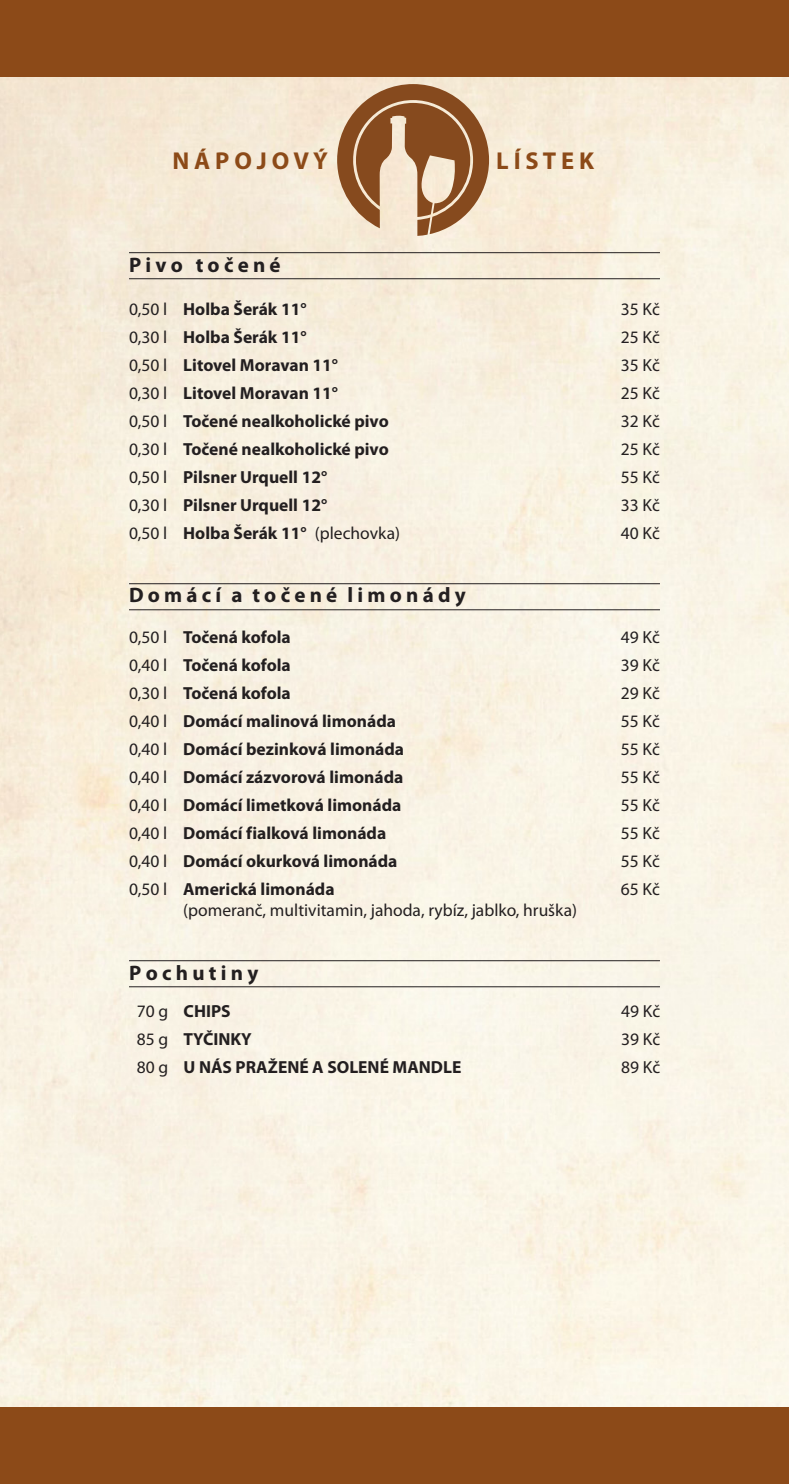
<style>
.page{position:relative;width:789px;height:1484px;background:#fff}
.page>*{position:absolute;margin:0;border:0;box-sizing:border-box;transform-origin:0 0}
.t1{font:700 24.5px "Myriad Pro";color:#8c4a18}
.t2{font:700 21px "Myriad Pro";color:#231f20}
.t3{font:700 17.5px "Myriad Pro";color:#231f20}
.t4{font:17.5px "Myriad Pro";color:#231f20}
.s1{font-weight:400}
.s2{font-weight:700}
</style>
<div class="page">
<div style="left:0;top:0;width:789px;height:77px;background:#8c4a18"></div>
<div style="left:0;top:1406px;width:789px;height:77px;background:#8c4a18"></div>
<svg style="left:337px;top:84px;width:152px;height:152px;background:#b99372"></svg>
<hr style="left:129px;top:278px;width:531px;height:1px;background:#231f20">
<hr style="left:129px;top:609px;width:531px;height:1px;background:#231f20">
<hr style="left:129px;top:252px;width:531px;height:1px;background:#231f20">
<hr style="left:129px;top:583px;width:531px;height:1px;background:#231f20">
<hr style="left:129px;top:986px;width:531px;height:1px;background:#231f20">
<hr style="left:129px;top:960px;width:531px;height:1px;background:#231f20">
<h1 class="t1" style="left:172px;top:144px;width:157px">N Á P O J O V Ý</h1>
<h1 class="t1" style="left:496px;top:144px;width:100px">L Í S T E K</h1>
<p class="t2" style="left:129px;top:251px;width:153px">P i v o t o č e n é</p>
<p class="t3" style="left:129px;top:298px;width:179px"><span class="s1">0,50 l</span> Holba Šerák 11°</p>
<p class="t4" style="left:621px;top:298px;width:40px">35 Kč</p>
<p class="t3" style="left:129px;top:326px;width:179px"><span class="s1">0,30 l</span> Holba Šerák 11°</p>
<p class="t4" style="left:621px;top:326px;width:40px">25 Kč</p>
<p class="t3" style="left:129px;top:354px;width:211px"><span class="s1">0,50 l</span> Litovel Moravan 11°</p>
<p class="t4" style="left:621px;top:354px;width:40px">35 Kč</p>
<p class="t3" style="left:129px;top:382px;width:211px"><span class="s1">0,30 l</span> Litovel Moravan 11°</p>
<p class="t4" style="left:621px;top:382px;width:40px">25 Kč</p>
<p class="t3" style="left:129px;top:410px;width:261px"><span class="s1">0,50 l</span> Točené nealkoholické pivo</p>
<p class="t4" style="left:621px;top:410px;width:40px">32 Kč</p>
<p class="t3" style="left:129px;top:438px;width:261px"><span class="s1">0,30 l</span> Točené nealkoholické pivo</p>
<p class="t4" style="left:621px;top:438px;width:40px">25 Kč</p>
<p class="t3" style="left:129px;top:466px;width:200px"><span class="s1">0,50 l</span> Pilsner Urquell 12°</p>
<p class="t4" style="left:621px;top:466px;width:40px">55 Kč</p>
<p class="t3" style="left:129px;top:494px;width:200px"><span class="s1">0,30 l</span> Pilsner Urquell 12°</p>
<p class="t4" style="left:621px;top:494px;width:40px">33 Kč</p>
<p class="t4" style="left:129px;top:522px;width:273px">0,50 l <span class="s2">Holba Šerák 11°</span> (plechovka)</p>
<p class="t4" style="left:621px;top:522px;width:40px">40 Kč</p>
<p class="t2" style="left:129px;top:581px;width:338px">D o m á c í a t o č e n é l i m o n á d y</p>
<p class="t3" style="left:129px;top:625px;width:163px"><span class="s1">0,50 l</span> Točená kofola</p>
<p class="t4" style="left:621px;top:626px;width:40px">49 Kč</p>
<p class="t3" style="left:129px;top:653px;width:163px"><span class="s1">0,40 l</span> Točená kofola</p>
<p class="t4" style="left:621px;top:654px;width:40px">39 Kč</p>
<p class="t3" style="left:129px;top:681px;width:163px"><span class="s1">0,30 l</span> Točená kofola</p>
<p class="t4" style="left:621px;top:682px;width:40px">29 Kč</p>
<p class="t3" style="left:129px;top:709px;width:268px"><span class="s1">0,40 l</span> Domácí malinová limonáda</p>
<p class="t4" style="left:621px;top:710px;width:40px">55 Kč</p>
<p class="t3" style="left:129px;top:737px;width:277px"><span class="s1">0,40 l</span> Domácí bezinková limonáda</p>
<p class="t4" style="left:621px;top:738px;width:40px">55 Kč</p>
<p class="t3" style="left:129px;top:765px;width:276px"><span class="s1">0,40 l</span> Domácí zázvorová limonáda</p>
<p class="t4" style="left:621px;top:766px;width:40px">55 Kč</p>
<p class="t3" style="left:129px;top:793px;width:274px"><span class="s1">0,40 l</span> Domácí limetková limonáda</p>
<p class="t4" style="left:621px;top:794px;width:40px">55 Kč</p>
<p class="t3" style="left:129px;top:821px;width:259px"><span class="s1">0,40 l</span> Domácí fialková limonáda</p>
<p class="t4" style="left:621px;top:822px;width:40px">55 Kč</p>
<p class="t3" style="left:129px;top:849px;width:270px"><span class="s1">0,40 l</span> Domácí okurková limonáda</p>
<p class="t4" style="left:621px;top:850px;width:40px">55 Kč</p>
<p class="t3" style="left:129px;top:877px;width:207px"><span class="s1">0,50 l</span> Americká limonáda</p>
<p class="t4" style="left:621px;top:878px;width:40px">65 Kč</p>
<p class="t4" style="left:183px;top:899px;width:395px">(pomeranč, multivitamin, jahoda, rybíz, jablko, hruška)</p>
<p class="t2" style="left:129px;top:959px;width:131px">P o c h u t i n y</p>
<p class="t3" style="left:137px;top:999px;width:95px"><span class="s1">70 g</span> CHIPS</p>
<p class="t4" style="left:621px;top:1000px;width:40px">49 Kč</p>
<p class="t3" style="left:137px;top:1027px;width:116px"><span class="s1">85 g</span> TYČINKY</p>
<p class="t4" style="left:621px;top:1028px;width:40px">39 Kč</p>
<p class="t3" style="left:137px;top:1055px;width:326px"><span class="s1">80 g</span> U NÁS PRAŽENÉ A SOLENÉ MANDLE</p>
<p class="t4" style="left:621px;top:1056px;width:40px">89 Kč</p>
</div>
